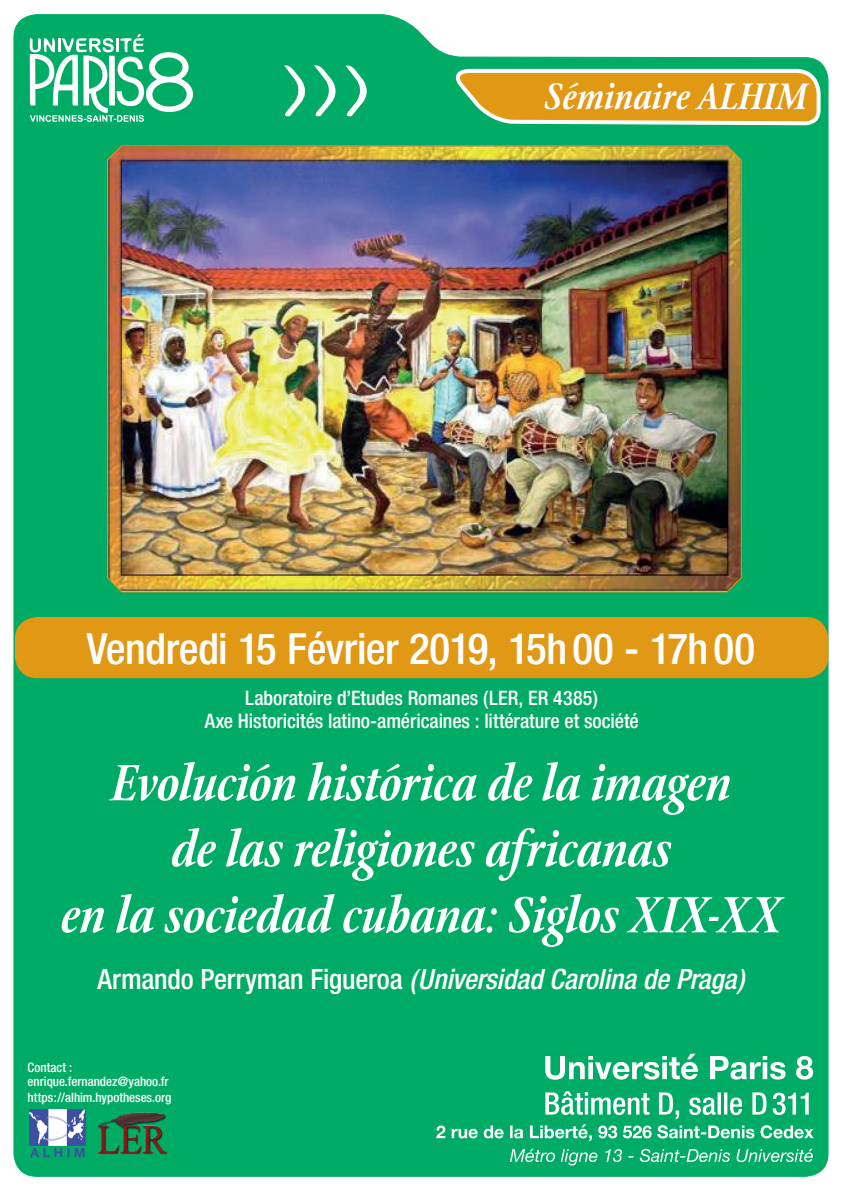
<style>
.page{position:relative;width:842px;height:1191px;background:#fff}
.page>*{position:absolute;margin:0;border:0;box-sizing:border-box;transform-origin:0 0}
.t1{font:italic 600 55px/66px "Stone Print";letter-spacing:-.01em;color:#fff;text-align:center}
.t2{font:500 condensed 43px "Helvetica Neue";letter-spacing:-.015em;color:#fff}
.t3{font:italic 600 40px "Stone Print";color:#fff}
.t4{font:italic 500 condensed 28px "Helvetica Neue";letter-spacing:-.005em;color:#fff}
.t5{font:500 condensed 20px/23px "Helvetica Neue";letter-spacing:-.005em;color:#fff;text-align:center}
.t6{font:500 condensed 13px/14px "Helvetica Neue";letter-spacing:-.005em;color:#fff}
.s1{font-style:normal}
</style>
<div class="page">
<div style="left:13px;top:14px;width:816px;height:1163px;background:#00ac65"></div>
<svg style="left:30px;top:34px;width:163px;height:88px"></svg>
<svg style="left:283px;top:65px;width:89px;height:51px"></svg>
<svg style="left:449px;top:67px;width:374px;height:60px;background:#c5a941"></svg>
<div style="left:15px;top:617px;width:813px;height:61px;background:#e19815;border-radius:23px"></div>
<img style="left:97px;top:1110px;width:76px;height:48px">
<img style="left:30px;top:1109px;width:55px;height:36px">
<svg style="left:30px;top:1148px;width:54px;height:9px"></svg>
<img style="left:107px;top:145px;width:635px;height:448px">
<svg style="left:510px;top:1148px;width:303px;height:17px;background:#35bd85"></svg>
<svg style="left:436px;top:1091px;width:378px;height:50px;background:#38be86"></svg>
<svg style="left:545px;top:1053px;width:268px;height:26px"></svg>
<h3 class="t3" style="left:544px;top:72px;width:265px">Séminaire ALHIM</h3>
<h2 class="t2" style="left:87px;top:623px;width:670px">Vendredi 15 Février 2019, 15h 00 - 17h 00</h2>
<p class="t5" style="left:205px;top:686px;width:436px">Laboratoire d’Etudes Romanes (LER, ER 4385)<br>Axe Historicités latino-américaines : littérature et société</p>
<h1 class="t1" style="left:61px;top:749px;width:722px">Evolución histórica de la imagen<br>de las religiones africanas<br>en la sociedad cubana: Siglos XIX-XX</h1>
<h3 class="t4" style="left:97px;top:962px;width:648px"><span class="s1">Armando Perryman Figueroa</span> (Universidad Carolina de Praga)</h3>
<p class="t6" style="left:28px;top:1060px;width:143px">Contact : enrique.fernandez@yahoo.fr</p>
<p class="t6" style="left:28px;top:1090px;width:145px">https://alhim.hypotheses.org</p>
</div>
